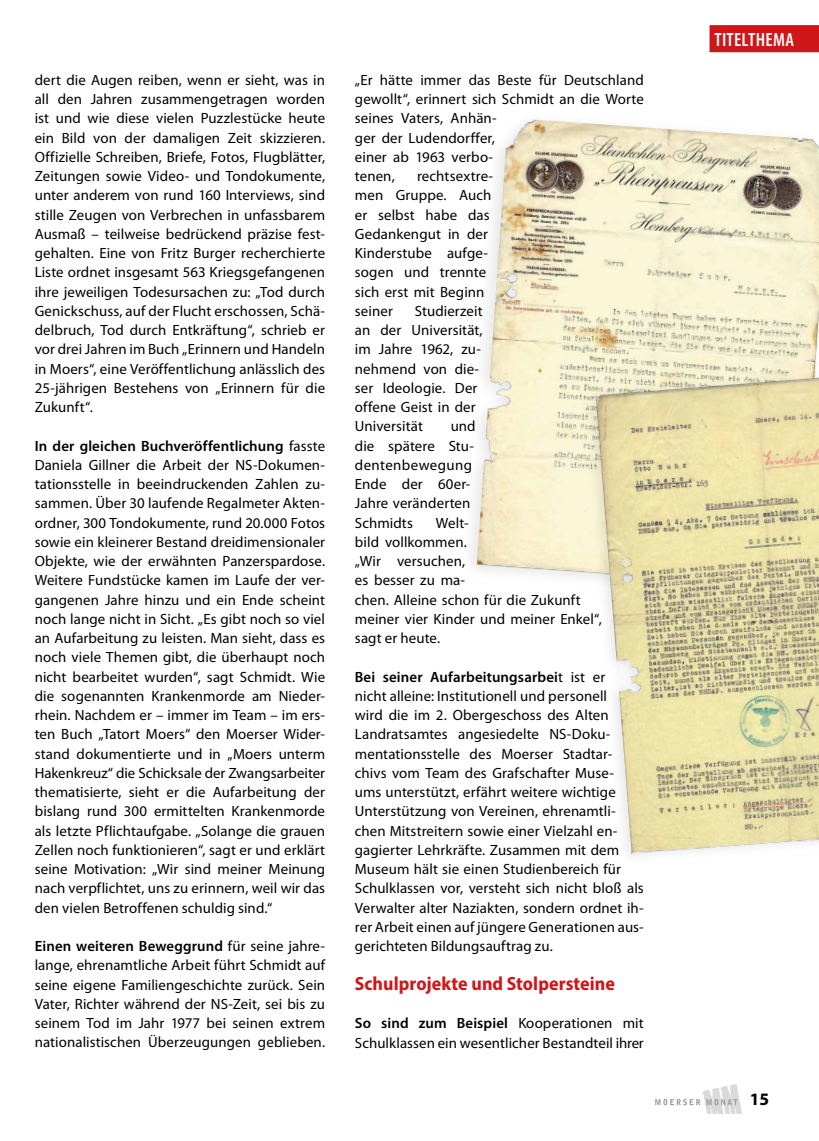
<style>
.page{position:relative;width:819px;height:1141px;background:#fff}
.page>*{position:absolute;margin:0;border:0;box-sizing:border-box;transform-origin:0 0}
.t1{font:700 semi-condensed 19.25px "Myriad Pro";letter-spacing:.005em;color:#cd1719}
.t2{font:600 condensed 19.25px "Myriad Pro";letter-spacing:.015em;color:#fff}
.t3{font:700 17.5px "Myriad Pro";color:#000}
.t4{font:14.88px/19.2px "Myriad Pro";letter-spacing:.005em;color:#000}
.s1{font-weight:600}
</style>
<div class="page">
<div style="left:709px;top:25px;width:110px;height:27px;background:#cd1719"></div>
<img style="left:476px;top:119px;width:343px;height:458px">
<div style="left:581px;top:363px;width:238px;height:503px;background:#000;opacity:.1"></div>
<img style="left:595px;top:378px;width:224px;height:477px">
<svg style="left:655px;top:1084px;width:87px;height:30px"></svg>
<p class="t4" style="left:35px;top:71px;width:292px;text-align:justify">dert die Augen reiben, wenn er sieht, was in all den Jahren zusammengetragen worden ist und wie diese vielen Puzzlestücke heute ein Bild von der damaligen Zeit skizzieren.<br>Offizielle Schreiben, Briefe, Fotos, Flugblätter, Zeitungen sowie Video- und Tondokumente, unter anderem von rund 160 Interviews, sind stille Zeugen von Verbrechen in unfassbarem Ausmaß – teilweise bedrückend präzise fest&shy;gehalten. Eine von Fritz Burger recherchierte Liste ordnet insgesamt 563 Kriegsgefangenen ihre jeweiligen Todesursachen zu: „Tod durch Genickschuss, auf der Flucht erschossen, Schä&shy;delbruch, Tod durch Entkräftung“, schrieb er vor drei Jahren im Buch „Erinnern und Handeln in Moers“, eine Veröffentlichung anlässlich des 25-jährigen Bestehens von „Erinnern für die Zukunft“.</p>
<p class="t4" style="left:35px;top:436px;width:292px;text-align:justify"><span class="s1">In der gleichen Buchveröffentlichung</span> fasste Daniela Gillner die Arbeit der NS-Dokumen&shy;tationsstelle in beeindruckenden Zahlen zu&shy;sammen. Über 30 laufende Regalmeter Akten&shy;ordner, 300 Tondokumente, rund 20.000 Fotos sowie ein kleinerer Bestand dreidimensionaler Objekte, wie der erwähnten Panzerspardose.<br>Weitere Fundstücke kamen im Laufe der ver&shy;gangenen Jahre hinzu und ein Ende scheint noch lange nicht in Sicht. „Es gibt noch so viel an Aufarbeitung zu leisten. Man sieht, dass es noch viele Themen gibt, die überhaupt noch nicht bearbeitet wurden“, sagt Schmidt. Wie die sogenannten Krankenmorde am Nieder&shy;rhein. Nachdem er – immer im Team – im ers&shy;ten Buch „Tatort Moers“ den Moerser Wider&shy;stand dokumentierte und in „Moers unterm Hakenkreuz“ die Schicksale der Zwangsarbeiter thematisierte, sieht er die Aufarbeitung der bislang rund 300 ermittelten Krankenmorde als letzte Pflichtaufgabe. „Solange die grauen Zellen noch funktionieren“, sagt er und erklärt seine Motivation: „Wir sind meiner Meinung nach verpflichtet, uns zu erinnern, weil wir das den vielen Betroffenen schuldig sind.“</p>
<p class="t4" style="left:35px;top:937px;width:292px;text-align:justify"><span class="s1">Einen weiteren Beweggrund</span> für seine jahre&shy;lange, ehrenamtliche Arbeit führt Schmidt auf seine eigene Familiengeschichte zurück. Sein Vater, Richter während der NS-Zeit, sei bis zu seinem Tod im Jahr 1977 bei seinen extrem nationalistischen Überzeugungen geblieben.</p>
<p class="t4" style="left:355px;top:70px;width:290px">„Er hätte immer das Beste für Deutschland gewollt“, erinnert sich Schmidt an die Worte seines Vaters, Anhän-<br>ger der Ludendorffer,<br>einer ab 1963 verbo-<br>tenen,</p>
<p class="t4" style="left:355px;top:167px;width:140px;text-indent:62px">rechtsextre&shy;men Gruppe. Auch er selbst habe das<br>Gedankengut in der<br>Kinderstube aufge&shy;sogen und trennte sich erst mit Beginn seiner</p>
<p class="t4" style="left:355px;top:301px;width:129px;text-indent:60px">Studierzeit an der Universität, im Jahre 1962, zu&shy;nehmend von die&shy;ser Ideologie. Der offene Geist in der<br>Universität</p>
<p class="t4" style="left:355px;top:417px;width:122px;text-indent:96px">und die spätere Stu&shy;dentenbewegung<br>Ende der 60er-<br>Jahre veränderten<br>Schmidts</p>
<p class="t4" style="left:355px;top:513px;width:248px;text-indent:81px">Welt-<br>bild vollkommen.<br>„Wir versuchen,<br>es besser zu ma-<br>chen. Alleine schon für die Zukunft meiner vier Kinder und meiner Enkel“, sagt er heute.</p>
<p class="t4" style="left:355px;top:667px;width:290px"><span class="s1">Bei seiner Aufarbeitungsarbei</span>t ist er<br>nicht alleine: Institutionell und personell<br>wird die im 2. Obergeschoss des Alten Landratsamtes angesiedelte NS-Doku&shy;mentationsstelle des Moerser Stadtar&shy;chivs vom Team des Grafschafter Muse&shy;ums unterstützt, erfährt weitere wichtige Unterstützung von Vereinen, ehrenamtli&shy;chen Mitstreitern sowie einer Vielzahl en&shy;gagierter Lehrkräfte. Zusammen mit dem Museum hält sie einen Studienbereich für Schulklassen vor, versteht sich nicht bloß als Verwalter alter Naziakten, sondern ordnet ih&shy;rer Arbeit einen auf jüngere Generationen aus&shy;gerichteten Bildungsauftrag zu.</p>
<p class="t1" style="left:355px;top:971px;width:261px">Schulprojekte und Stolpersteine</p>
<p class="t4" style="left:355px;top:1014px;width:290px"><span class="s1">So sind zum Beispiel</span> Kooperationen mit<br>Schulklassen ein wesentlicher Bestandteil ihrer</p>
<p class="t2" style="left:714px;top:29px;width:81px">TITELTHEMA</p>
<p class="t3" style="left:749px;top:1088px;width:21px">15</p>
</div>
